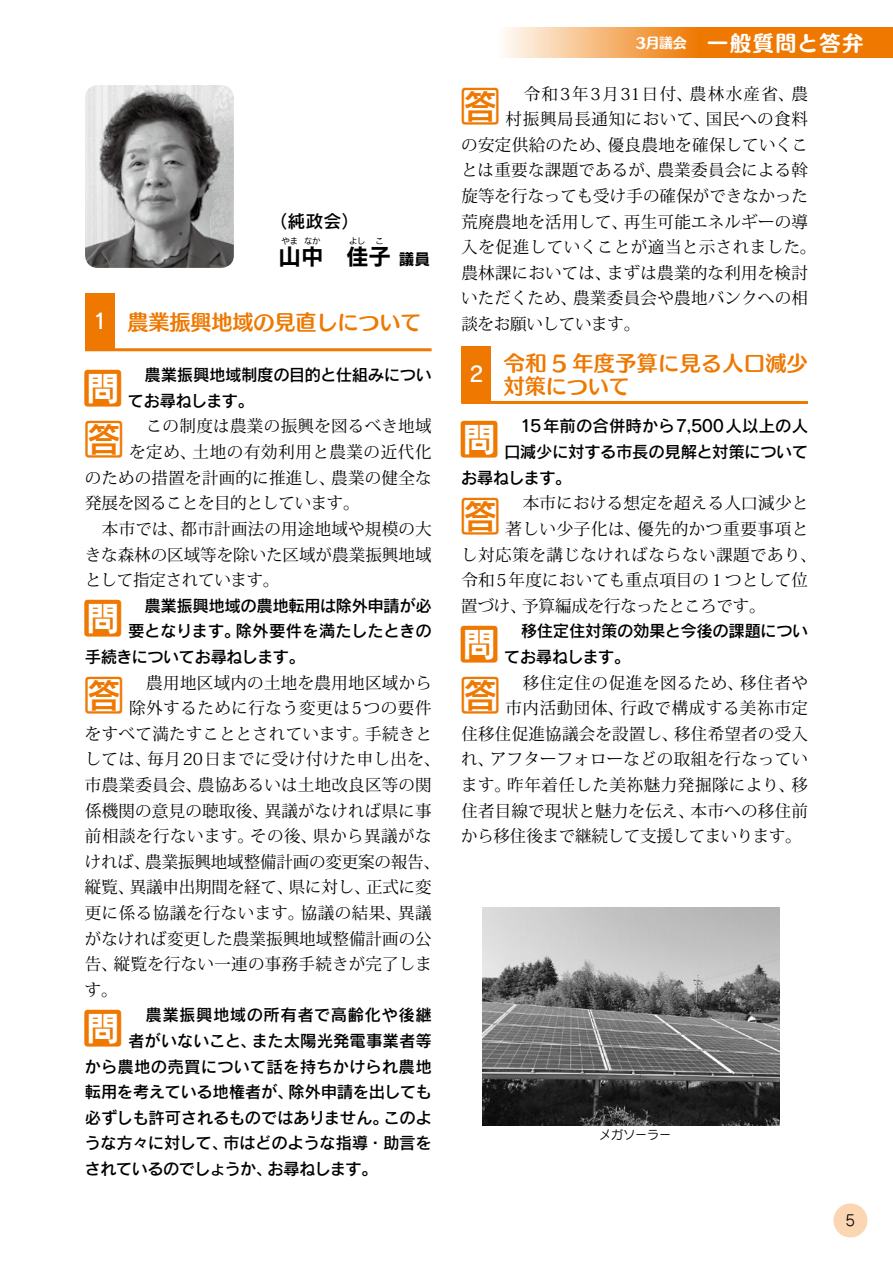
<style>
.page{position:relative;width:893px;height:1263px;background:#fff}
.page>*{position:absolute;margin:0;border:0;box-sizing:border-box;transform-origin:0 0}
.t1{font:42.15px "Rodin Pro DB";color:#ee7800}
.t2{font:22.5px "Rodin Pro B";color:#000}
.t3{font:21px/22.5px "Humming Std B";letter-spacing:.02em;color:#ee7800}
.t4{font:21px "Humming Std B";color:#ee7800}
.t5{font:21px "Humming Std E";letter-spacing:.08em;color:#fff}
.t6{font:21px "Rodin Pro DB";color:#fff}
.t7{font:18px "Rodin Pro DB";color:#000}
.t8{font:16.5px "Koz Min Pro";letter-spacing:.015em;color:#000}
.t9{font:16.5px/25.7px "Rodin Pro DB";letter-spacing:-.03em;color:#000}
.t10{font:16.5px "Koz Min Pro";letter-spacing:.035em;color:#000}
.t11{font:16.5px "Koz Min Pro";letter-spacing:.04em;color:#000}
.t12{font:16.5px "Koz Min Pro";letter-spacing:-.02em;color:#000}
.t13{font:16.5px "Rodin Pro DB";color:#000}
.t14{font:16.5px "Koz Min Pro";letter-spacing:-.015em;color:#000}
.t15{font:16.5px "Koz Min Pro";letter-spacing:-.005em;color:#000}
.t16{font:16.5px "Koz Min Pro";letter-spacing:-.01em;color:#000}
.t17{font:16.5px "Rodin Pro DB";letter-spacing:-.01em;color:#000}
.t18{font:16.5px "Rodin Pro DB";letter-spacing:-.06em;color:#000}
.t19{font:16.5px "Koz Min Pro";letter-spacing:.09em;color:#000}
.t20{font:16.5px "Rodin Pro DB";letter-spacing:.025em;color:#000}
.t21{font:16.5px "Rodin Pro DB";letter-spacing:-.055em;color:#000}
.t22{font:15.75px "Rodin Pro B";color:#000}
.t23{font:15px "Seurat Pro M";color:#000}
.t24{font:12px "Seurat Pro M";color:#000}
.t25{font:8.25px "Rodin Pro B";color:#000}
.s1{font-family:"Rodin Pro DB";color:#fff}
.s2{font-size:13.8px}
</style>
<div class="page">
<div style="left:833px;top:1203px;width:34px;height:34px;background:#fad6b3;border-radius:50%"></div>
<svg style="left:504px;top:28px;width:389px;height:29px;background:#f2983d"></svg>
<div style="left:85px;top:293px;width:30px;height:57px;background:#ee7800"></div>
<hr style="left:85px;top:348px;width:347px;height:3px;background:#ee7800">
<div style="left:461px;top:346px;width:30px;height:56px;background:#ee7800"></div>
<hr style="left:461px;top:401px;width:347px;height:3px;background:#ee7800">
<img style="left:85px;top:85px;width:149px;height:183px">
<img style="left:482px;top:907px;width:297px;height:218px">
<p class="t7" style="left:270px;top:209px;width:91px">（純政会）</p>
<h2 class="t2" style="left:279px;top:242px;width:46px">山中</h2>
<p class="t25" style="left:282px;top:236px;width:18px">やま</p>
<p class="t25" style="left:304px;top:236px;width:18px">なか</p>
<p class="t25" style="left:349px;top:236px;width:18px">よし</p>
<p class="t25" style="left:376px;top:236px;width:10px">こ</p>
<h2 class="t2" style="left:346px;top:242px;width:47px">佳子</h2>
<p class="t22" style="left:399px;top:248px;width:33px">議員</p>
<p class="t4" style="left:93px;top:306px;width:330px"><span class="s1">1</span> 農業振興地域の見直しについて</p>
<h1 class="t1" style="left:82px;top:360px;width:44px">問</h1>
<p class="t9" style="left:128px;top:361px;width:305px">　農業振興地域制度の目的と仕組みについてお尋ねします。</p>
<h1 class="t1" style="left:83px;top:411px;width:44px">答</h1>
<p class="t8" style="left:129px;top:415px;width:304px">　この制度は農業の振興を図るべき地域</p>
<p class="t10" style="left:129px;top:440px;width:304px">を定め、土地の有効利用と農業の近代化</p>
<p class="t8" style="left:85px;top:466px;width:348px">のための措置を計画的に推進し､農業の健全な</p>
<p class="t12" style="left:85px;top:492px;width:276px">発展を図ることを目的としています。</p>
<p class="t8" style="left:85px;top:517px;width:348px">　本市では、都市計画法の用途地域や規模の大</p>
<p class="t8" style="left:85px;top:543px;width:348px">きな森林の区域等を除いた区域が農業振興地域</p>
<p class="t12" style="left:85px;top:568px;width:196px">として指定されています。</p>
<h1 class="t1" style="left:82px;top:590px;width:44px">問</h1>
<p class="t9" style="left:128px;top:592px;width:305px">　農業振興地域の農地転用は除外申請が必</p>
<p class="t9" style="left:128px;top:618px;width:305px">要となります。除外要件を満たしたときの</p>
<p class="t21" style="left:85px;top:646px;width:222px">手続きについてお尋ねします。</p>
<h1 class="t1" style="left:83px;top:667px;width:44px">答</h1>
<p class="t8" style="left:129px;top:671px;width:304px">　農用地区域内の土地を農用地区域から</p>
<p class="t10" style="left:129px;top:696px;width:304px">除外するために行なう変更は5つの要件</p>
<p class="t8" style="left:85px;top:722px;width:348px">をすべて満たすこととされています。手続きと</p>
<p class="t8" style="left:85px;top:748px;width:357px">しては、毎月20日までに受け付けた申し出を、</p>
<p class="t8" style="left:85px;top:773px;width:348px">市農業委員会、農協あるいは土地改良区等の関</p>
<p class="t8" style="left:85px;top:799px;width:348px">係機関の意見の聴取後、異議がなければ県に事</p>
<p class="t10" style="left:85px;top:824px;width:348px">前相談を行ないます。その後、県から異議がな</p>
<p class="t15" style="left:85px;top:850px;width:357px">ければ、農業振興地域整備計画の変更案の報告、</p>
<p class="t16" style="left:85px;top:876px;width:348px">縦覧、異議申出期間を経て､県に対し､正式に変</p>
<p class="t8" style="left:85px;top:901px;width:348px">更に係る協議を行ないます。協議の結果、異議</p>
<p class="t8" style="left:85px;top:927px;width:348px">がなければ変更した農業振興地域整備計画の公</p>
<p class="t8" style="left:85px;top:952px;width:348px">告、縦覧を行ない一連の事務手続きが完了しま</p>
<p class="t8" style="left:85px;top:978px;width:34px">す。</p>
<h1 class="t1" style="left:82px;top:1000px;width:44px">問</h1>
<p class="t20" style="left:128px;top:1004px;width:305px">　農業振興地域の所有者で高齢化や後継</p>
<p class="t17" style="left:128px;top:1030px;width:305px">者がいないこと、また太陽光発電事業者等</p>
<p class="t13" style="left:85px;top:1055px;width:349px">から農地の売買について話を持ちかけられ農地</p>
<p class="t9" style="left:85px;top:1078px;width:349px">転用を考えている地権者が、除外申請を出しても</p>
<p class="t9" style="left:85px;top:1104px;width:349px">必ずしも許可されるものではありません。このよ</p>
<p class="t9" style="left:84px;top:1130px;width:349px">うな方々に対して､市はどのような指導・助言を</p>
<p class="t18" style="left:84px;top:1158px;width:295px">されているのでしょうか、お尋ねします。</p>
<p class="t5" style="left:636px;top:27px;width:229px"><span class="s2">3月議会</span>　一般質問と答弁</p>
<h1 class="t1" style="left:459px;top:78px;width:44px">答</h1>
<p class="t19" style="left:506px;top:82px;width:304px">　令和3年3月31日付、農林水産省、農</p>
<p class="t11" style="left:506px;top:107px;width:304px">村振興局長通知において、国民への食料</p>
<p class="t8" style="left:461px;top:133px;width:348px">の安定供給のため､優良農地を確保していくこ</p>
<p class="t8" style="left:461px;top:159px;width:348px">とは重要な課題であるが、農業委員会による斡</p>
<p class="t8" style="left:461px;top:184px;width:348px">旋等を行なっても受け手の確保ができなかった</p>
<p class="t8" style="left:461px;top:210px;width:348px">荒廃農地を活用して､再生可能エネルギーの導</p>
<p class="t8" style="left:461px;top:235px;width:357px">入を促進していくことが適当と示されました。</p>
<p class="t8" style="left:461px;top:261px;width:348px">農林課においては、まずは農業的な利用を検討</p>
<p class="t8" style="left:461px;top:287px;width:348px">いただくため、農業委員会や農地バンクへの相</p>
<p class="t14" style="left:461px;top:312px;width:180px">談をお願いしています。</p>
<p class="t6" style="left:469px;top:360px;width:16px">2</p>
<p class="t3" style="left:504px;top:351px;width:305px">令和 5 年度予算に見る人口減少対策について</p>
<h1 class="t1" style="left:458px;top:411px;width:44px">問</h1>
<p class="t13" style="left:505px;top:415px;width:305px">　15年前の合併時から7,500人以上の人</p>
<p class="t9" style="left:504px;top:438px;width:306px">口減少に対する市長の見解と対策について</p>
<p class="t9" style="left:461px;top:464px;width:112px">お尋ねします。</p>
<h1 class="t1" style="left:459px;top:488px;width:44px">答</h1>
<p class="t8" style="left:506px;top:492px;width:304px">　本市における想定を超える人口減少と</p>
<p class="t11" style="left:506px;top:517px;width:304px">著しい少子化は､優先的かつ重要事項と</p>
<p class="t8" style="left:461px;top:543px;width:357px">し対応策を講じなければならない課題であり、</p>
<p class="t8" style="left:461px;top:568px;width:348px">令和5年度においても重点項目の１つとして位</p>
<p class="t14" style="left:461px;top:594px;width:306px">置づけ、予算編成を行なったところです。</p>
<h1 class="t1" style="left:458px;top:616px;width:44px">問</h1>
<p class="t9" style="left:504px;top:618px;width:305px">　移住定住対策の効果と今後の課題についてお尋ねします。</p>
<h1 class="t1" style="left:459px;top:667px;width:44px">答</h1>
<p class="t11" style="left:506px;top:671px;width:304px">　移住定住の促進を図るため､移住者や</p>
<p class="t11" style="left:506px;top:696px;width:304px">市内活動団体、行政で構成する美祢市定</p>
<p class="t8" style="left:461px;top:722px;width:348px">住移住促進協議会を設置し､移住希望者の受入</p>
<p class="t8" style="left:461px;top:748px;width:348px">れ、アフターフォローなどの取組を行なってい</p>
<p class="t10" style="left:461px;top:773px;width:348px">ます。昨年着任した美祢魅力発掘隊により、移</p>
<p class="t8" style="left:461px;top:799px;width:348px">住者目線で現状と魅力を伝え、本市への移住前</p>
<p class="t12" style="left:461px;top:824px;width:342px">から移住後まで継続して支援してまいります。</p>
<p class="t24" style="left:599px;top:1127px;width:73px">メガソーラー</p>
<p class="t23" style="left:846px;top:1210px;width:11px">5</p>
</div>
